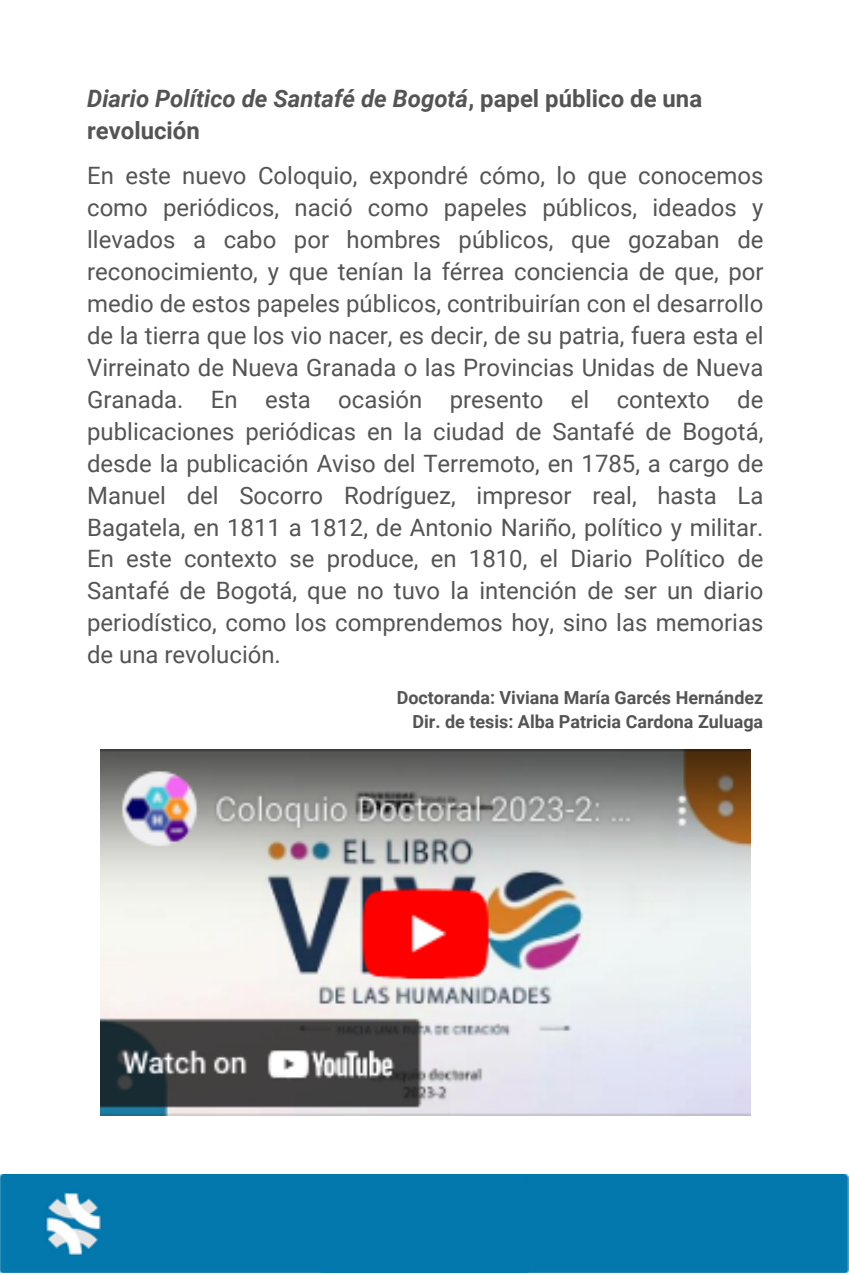
<style>
.page{position:relative;width:849px;height:1276px;background:#fff}
.page>*{position:absolute;margin:0;border:0;box-sizing:border-box;transform-origin:0 0}
.t1{font:24px/31.8px "Roboto";color:#545454;text-align:justify}
.t2{font:italic 700 24px/31.8px "Roboto";color:#545454}
.t3{font:700 18px "Roboto";color:#545454}
.s1{font-style:normal}
</style>
<div class="page">
<div style="left:530px;top:1175px;width:318px;height:98px;background:#0378ad"></div>
<div style="left:0;top:1175px;width:530px;height:98px;background:#0378ad"></div>
<img style="left:100px;top:750px;width:650px;height:365px">
<p class="t2" style="left:87px;top:83px;width:616px">Diario Político de Santafé de Bogotá<span class="s1">, papel público de una revolución</span></p>
<p class="t1" style="left:87px;top:160px;width:678px">En este nuevo Coloquio, expondré cómo, lo que conocemos como periódicos, nació como papeles públicos, ideados y llevados a cabo por hombres públicos, que gozaban de reconocimiento, y que tenían la férrea conciencia de que, por medio de estos papeles públicos, contribuirían con el desarrollo de la tierra que los vio nacer, es decir, de su patria, fuera esta el Virreinato de Nueva Granada o las Provincias Unidas de Nueva Granada. En esta ocasión presento el contexto de publicaciones periódicas en la ciudad de Santafé de Bogotá, desde la publicación Aviso del Terremoto, en 1785, a cargo de Manuel del Socorro Rodríguez, impresor real, hasta La Bagatela, en 1811 a 1812, de Antonio Nariño, político y militar.<br>En este contexto se produce, en 1810, el Diario Político de Santafé de Bogotá, que no tuvo la intención de ser un diario periodístico, como los comprendemos hoy, sino las memorias de una revolución.</p>
<p class="t3" style="left:397px;top:687px;width:368px">Doctoranda: Viviana María Garcés Hernández</p>
<p class="t3" style="left:413px;top:711px;width:352px">Dir. de tesis: Alba Patricia Cardona Zuluaga</p>
</div>
